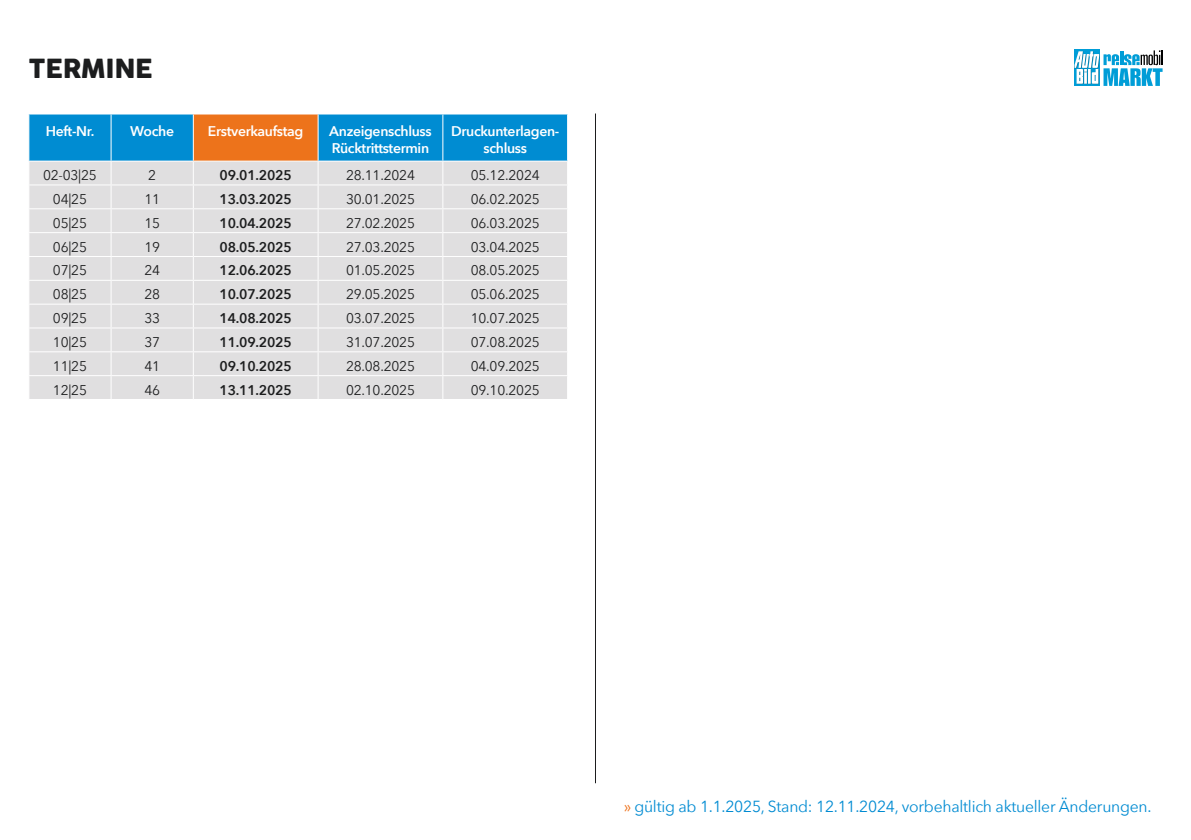
<style>
.page{position:relative;width:1191px;height:840px;background:#fff}
.page>*{position:absolute;margin:0;border:0;box-sizing:border-box;transform-origin:0 0}
.t1{font:26px "Cocogoose Pro";letter-spacing:-.01em;color:#1c1d1e}
.t2{font:16px "Avenir Next";letter-spacing:-.015em;color:#008bd2}
.t3{font:14px "Avenir Next";letter-spacing:-.015em;color:#1c1d1e}
.t4{font:600 14px "Avenir Next";letter-spacing:-.015em;color:#1c1d1e}
.t5{font:600 14px/16.8px "Avenir Next";letter-spacing:-.025em;color:#fff}
.s1{color:#ee7119}
</style>
<div class="page">
<svg style="left:28px;top:114px;width:540px;height:285px;background:#c6d2d8"></svg>
<hr style="left:28px;top:375px;width:83px;height:1px;background:#fff">
<hr style="left:111px;top:375px;width:82px;height:1px;background:#fff">
<hr style="left:193px;top:375px;width:125px;height:1px;background:#fff">
<hr style="left:318px;top:375px;width:125px;height:1px;background:#fff">
<hr style="left:443px;top:375px;width:125px;height:1px;background:#fff">
<hr style="left:595px;top:113px;width:1px;height:669px;background:#1c1d1e">
<div style="left:1074px;top:49px;width:26px;height:37px;background:#009dd7"></div>
<svg style="left:1074px;top:50px;width:88px;height:36px"></svg>
<h1 class="t1" style="left:28px;top:51px;width:126px">TERMINE</h1>
<p class="t5" style="left:46px;top:122px;width:50px">Heft-Nr.</p>
<p class="t5" style="left:130px;top:122px;width:45px">Woche</p>
<p class="t5" style="left:208px;top:122px;width:97px">Erstverkaufstag</p>
<p class="t5" style="left:329px;top:122px;width:104px">Anzeigenschluss<br>Rücktrittstermin</p>
<p class="t5" style="left:451px;top:122px;width:110px;text-align:center">Druckunterlagen&shy;schluss</p>
<p class="t3" style="left:43px;top:163px;width:55px">02-03|25</p>
<p class="t3" style="left:148px;top:163px;width:9px">2</p>
<p class="t4" style="left:220px;top:163px;width:74px">09.01.2025</p>
<p class="t3" style="left:346px;top:163px;width:70px">28.11.2024</p>
<p class="t3" style="left:471px;top:163px;width:70px">05.12.2024</p>
<p class="t3" style="left:53px;top:187px;width:36px">04|25</p>
<p class="t3" style="left:144px;top:187px;width:17px">11</p>
<p class="t4" style="left:220px;top:187px;width:74px">13.03.2025</p>
<p class="t3" style="left:346px;top:187px;width:70px">30.01.2025</p>
<p class="t3" style="left:471px;top:187px;width:70px">06.02.2025</p>
<p class="t3" style="left:53px;top:211px;width:36px">05|25</p>
<p class="t3" style="left:144px;top:211px;width:17px">15</p>
<p class="t4" style="left:220px;top:211px;width:74px">10.04.2025</p>
<p class="t3" style="left:346px;top:211px;width:70px">27.02.2025</p>
<p class="t3" style="left:471px;top:211px;width:70px">06.03.2025</p>
<p class="t3" style="left:53px;top:235px;width:36px">06|25</p>
<p class="t3" style="left:144px;top:235px;width:17px">19</p>
<p class="t4" style="left:220px;top:234px;width:74px">08.05.2025</p>
<p class="t3" style="left:346px;top:235px;width:70px">27.03.2025</p>
<p class="t3" style="left:471px;top:235px;width:70px">03.04.2025</p>
<p class="t3" style="left:53px;top:258px;width:36px">07|25</p>
<p class="t3" style="left:144px;top:258px;width:17px">24</p>
<p class="t4" style="left:220px;top:258px;width:74px">12.06.2025</p>
<p class="t3" style="left:346px;top:258px;width:70px">01.05.2025</p>
<p class="t3" style="left:471px;top:258px;width:70px">08.05.2025</p>
<p class="t3" style="left:53px;top:282px;width:36px">08|25</p>
<p class="t3" style="left:144px;top:282px;width:17px">28</p>
<p class="t4" style="left:220px;top:282px;width:74px">10.07.2025</p>
<p class="t3" style="left:346px;top:282px;width:70px">29.05.2025</p>
<p class="t3" style="left:471px;top:282px;width:70px">05.06.2025</p>
<p class="t3" style="left:53px;top:306px;width:36px">09|25</p>
<p class="t3" style="left:144px;top:306px;width:17px">33</p>
<p class="t4" style="left:220px;top:306px;width:74px">14.08.2025</p>
<p class="t3" style="left:346px;top:306px;width:70px">03.07.2025</p>
<p class="t3" style="left:471px;top:306px;width:70px">10.07.2025</p>
<p class="t3" style="left:53px;top:330px;width:36px">10|25</p>
<p class="t3" style="left:144px;top:330px;width:17px">37</p>
<p class="t4" style="left:220px;top:330px;width:74px">11.09.2025</p>
<p class="t3" style="left:346px;top:330px;width:70px">31.07.2025</p>
<p class="t3" style="left:471px;top:330px;width:70px">07.08.2025</p>
<p class="t3" style="left:53px;top:354px;width:36px">11|25</p>
<p class="t3" style="left:144px;top:354px;width:17px">41</p>
<p class="t4" style="left:220px;top:353px;width:74px">09.10.2025</p>
<p class="t3" style="left:346px;top:354px;width:70px">28.08.2025</p>
<p class="t3" style="left:471px;top:354px;width:70px">04.09.2025</p>
<p class="t3" style="left:53px;top:377px;width:36px">12|25</p>
<p class="t3" style="left:144px;top:377px;width:17px">46</p>
<p class="t4" style="left:220px;top:377px;width:74px">13.11.2025</p>
<p class="t3" style="left:346px;top:377px;width:70px">02.10.2025</p>
<p class="t3" style="left:471px;top:377px;width:70px">09.10.2025</p>
<p class="t2" style="left:624px;top:792px;width:529px"><span class="s1">»</span> gültig ab 1.1.2025, Stand: 12.11.2024, vorbehaltlich aktueller Änderungen.</p>
</div>
